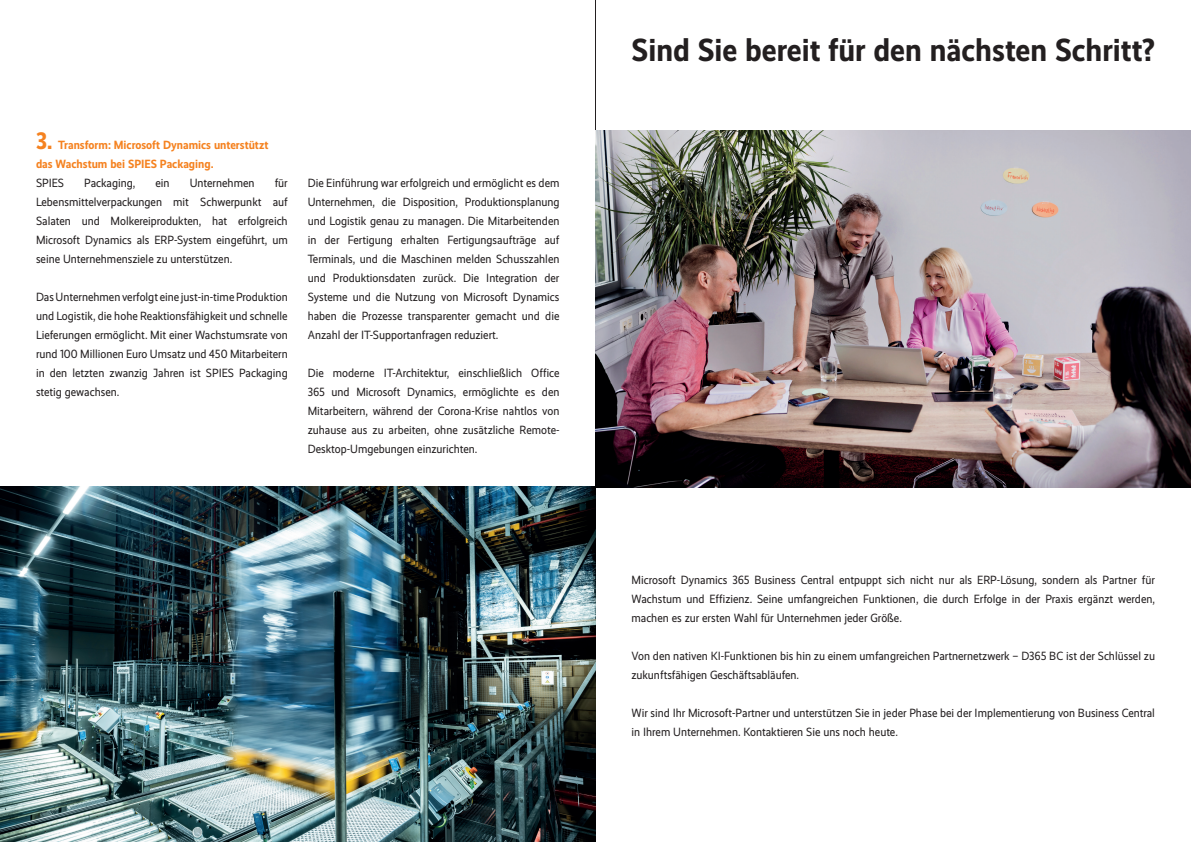
<style>
.page{position:relative;width:1191px;height:842px;background:#fff}
.page>*{position:absolute;margin:0;border:0;box-sizing:border-box;transform-origin:0 0}
.HL_Titel_32pt_bold{font:700 32.2px "Realist Narrow";color:#231f20}
.t1{font:12px/19px "Realist Narrow";color:#231f20;text-align:justify}
.t2{font:700 12px/19px "Realist Narrow";color:#f58220}
.s1{font-size:24px}
</style>
<div class="page">
<hr style="left:595px;top:0;width:1px;height:842px;background:#231f20">
<img style="left:0;top:486px;width:595px;height:356px">
<img style="left:595px;top:130px;width:596px;height:357px">
<p class="t2" style="left:36px;top:135px;width:234px"><span class="s1">3.</span> Transform: Microsoft Dynamics unterstützt das Wachstum bei SPIES Packaging.</p>
<p class="t1" style="left:36px;top:173px;width:29px">SPIES</p>
<p class="t1" style="left:84px;top:173px;width:53px">Packaging,</p>
<p class="t1" style="left:155px;top:173px;width:16px">ein</p>
<p class="t1" style="left:190px;top:173px;width:66px">Unternehmen</p>
<p class="t1" style="left:36px;top:173px;width:253px;text-indent:239px">für Lebensmittelverpackungen mit Schwerpunkt auf Salaten und Molkereiprodukten, hat erfolgreich Microsoft Dynamics als ERP-System eingeführt, um seine Unternehmensziele zu unterstützen.</p>
<p class="t1" style="left:36px;top:287px;width:253px">Das Unternehmen verfolgt eine just-in-time Produktion und Logistik, die hohe Reaktionsfähigkeit und schnelle Lieferungen ermöglicht. Mit einer Wachstumsrate von rund 100 Millionen Euro Umsatz und 450 Mitarbeitern in den letzten zwanzig Jahren ist SPIES Packaging stetig gewachsen.</p>
<p class="t1" style="left:308px;top:174px;width:253px">Die Einführung war erfolgreich und ermöglicht es dem Unternehmen, die Disposition, Produktionsplanung und Logistik genau zu managen. Die Mitarbeitenden in der Fertigung erhalten Fertigungsaufträge auf Terminals, und die Maschinen melden Schusszahlen und Produktionsdaten zurück. Die Integration der Systeme und die Nutzung von Microsoft Dynamics haben die Prozesse transparenter gemacht und die Anzahl der IT-Supportanfragen reduziert.</p>
<p class="t1" style="left:308px;top:364px;width:253px">Die moderne IT-Architektur, einschließlich Office 365 und Microsoft Dynamics, ermöglichte es den Mitarbeitern, während der Corona-Krise nahtlos von zuhause aus zu arbeiten, ohne zusätzliche Remote-Desktop-Umgebungen einzurichten.</p>
<p class="HL_Titel_32pt_bold" style="left:631px;top:31px;width:524px">Sind Sie bereit für den nächsten Schritt?</p>
<p class="t1" style="left:631px;top:570px;width:525px">Microsoft Dynamics 365 Business Central entpuppt sich nicht nur als ERP-Lösung, sondern als Partner für Wachstum und Effizienz. Seine umfangreichen Funktionen, die durch Erfolge in der Praxis ergänzt werden, machen es zur ersten Wahl für Unternehmen jeder Größe.</p>
<p class="t1" style="left:631px;top:646px;width:525px">Von den nativen KI-Funktionen bis hin zu einem umfangreichen Partnernetzwerk – D365 BC ist der Schlüssel zu zukunftsfähigen Geschäftsabläufen.</p>
<p class="t1" style="left:631px;top:703px;width:525px">Wir sind Ihr Microsoft-Partner und unterstützen Sie in jeder Phase bei der Implementierung von Business Central in Ihrem Unternehmen. Kontaktieren Sie uns noch heute.</p>
</div>
